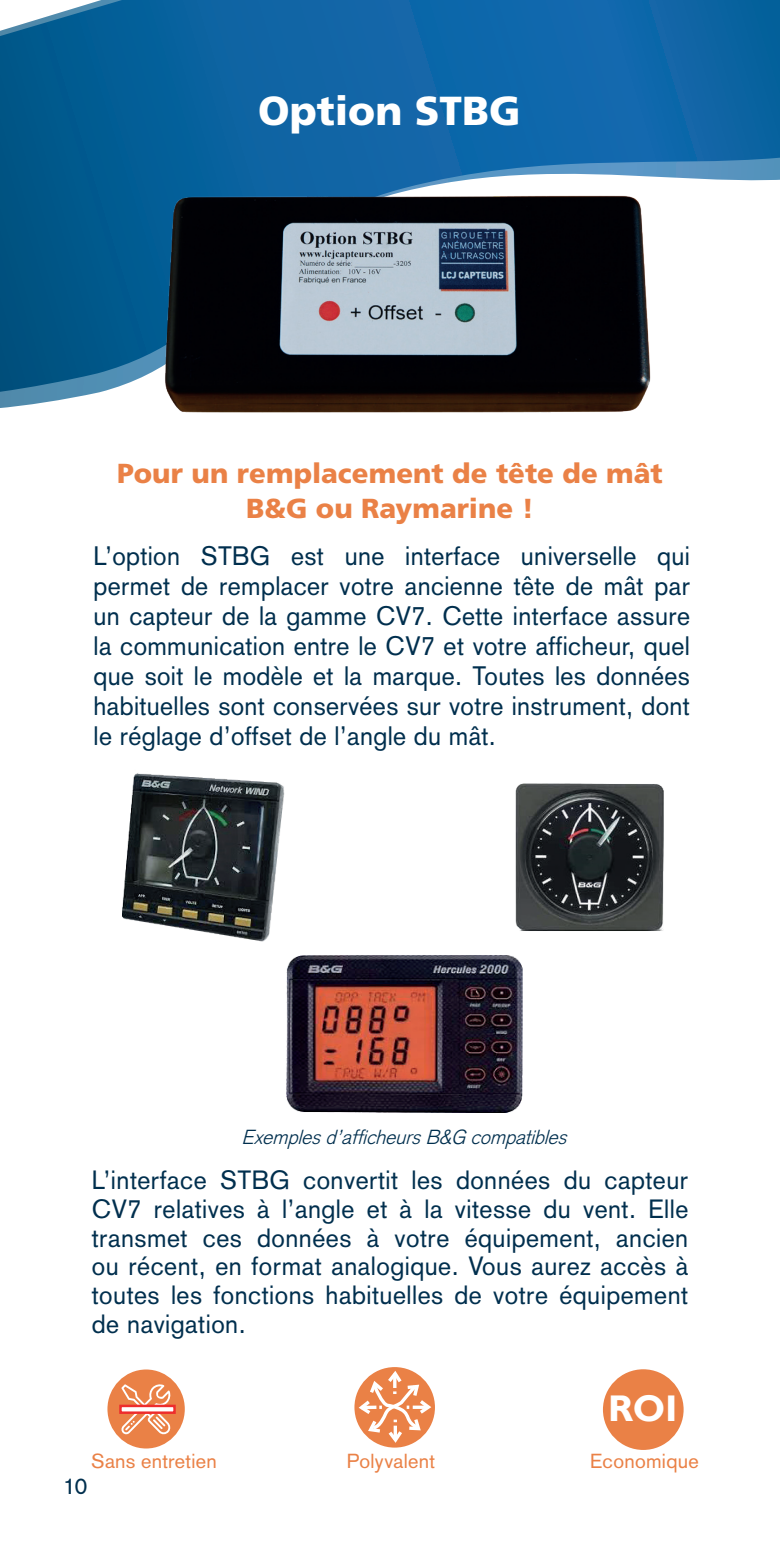
<style>
.page{position:relative;width:780px;height:1560px;background:#fff}
.page>*{position:absolute;margin:0;border:0;box-sizing:border-box;transform-origin:0 0}
.t1{font:900 40.5px "Frutiger";color:#fff}
.t2{font:700 37px "Gill Sans";color:#fff}
.Product{font:900 27.5px "Frutiger";letter-spacing:.005em;color:#ea8146}
.t3{font:26.25px/30px "Akzidenz Grotesk";letter-spacing:.015em;color:#002f4e;text-align:justify;scale:.95 1}
.t4{font:26px/28.8px "Akzidenz Grotesk";letter-spacing:.02em;color:#002f4e;text-align:justify;scale:.96 1}
.t5{font:22.5px "Akzidenz Grotesk";color:#002f4e}
.t6{font:italic 300 20px "Akzidenz Grotesk";color:#002f4e}
.Product-2{font:20px "Akzidenz Grotesk";letter-spacing:.015em;color:#ea8146}
</style>
<div class="page">
<svg style="left:0;top:0;width:780px;height:392px"></svg>
<img style="left:164px;top:189px;width:490px;height:224px">
<img style="left:286px;top:955px;width:237px;height:158px">
<img style="left:515px;top:783px;width:149px;height:148px">
<img style="left:122px;top:773px;width:163px;height:169px">
<div style="left:107px;top:1369px;width:78px;height:79px;background:#ea8146;border-radius:50%"></div>
<svg style="left:121px;top:1384px;width:50px;height:50px"></svg>
<svg style="left:122px;top:1407px;width:51px;height:3px"></svg>
<div style="left:119px;top:1404px;width:57px;height:9px;border:2px solid #ee2d2d"></div>
<div style="left:603px;top:1368px;width:80px;height:81px;background:#ea8146;border-radius:50%"></div>
<svg style="left:356px;top:1367px;width:78px;height:78px"></svg>
<p class="t1" style="left:258px;top:87px;width:264px">Option STBG</p>
<p class="Product" style="left:117px;top:457px;width:547px">Pour un remplacement de tête de mât</p>
<p class="Product" style="left:246px;top:492px;width:289px">B&amp;G ou Raymarine !</p>
<p class="t3" style="left:94px;top:541px;width:629px">L’option STBG est une interface universelle qui permet de remplacer votre ancienne tête de mât par un capteur de la gamme CV7. Cette interface assure la communication entre le CV7 et votre afficheur, quel que soit le modèle et la marque. Toutes les données habituelles sont conservées sur votre instrument, dont le réglage d’offset de l’angle du mât.</p>
<p class="t6" style="left:242px;top:1124px;width:332px">Exemplesd’afficheursB&amp;G compatibles</p>
<p class="t4" style="left:92px;top:1165px;width:622px">L’interface STBG convertit les données du capteur CV7 relatives à l’angle et à la vitesse du vent. Elle transmet ces données à votre équipement, ancien ou récent, en format analogique. Vous aurez accès à toutes les fonctions habituelles de votre équipement de navigation.</p>
<p class="Product-2" style="left:91px;top:1449px;width:127px">Sans entretien</p>
<p class="t5" style="left:63px;top:1472px;width:26px">10</p>
<p class="t2" style="left:608px;top:1386px;width:71px">ROI</p>
<p class="Product-2" style="left:347px;top:1449px;width:90px">Polyvalent</p>
<p class="Product-2" style="left:590px;top:1449px;width:110px">Economique</p>
</div>
